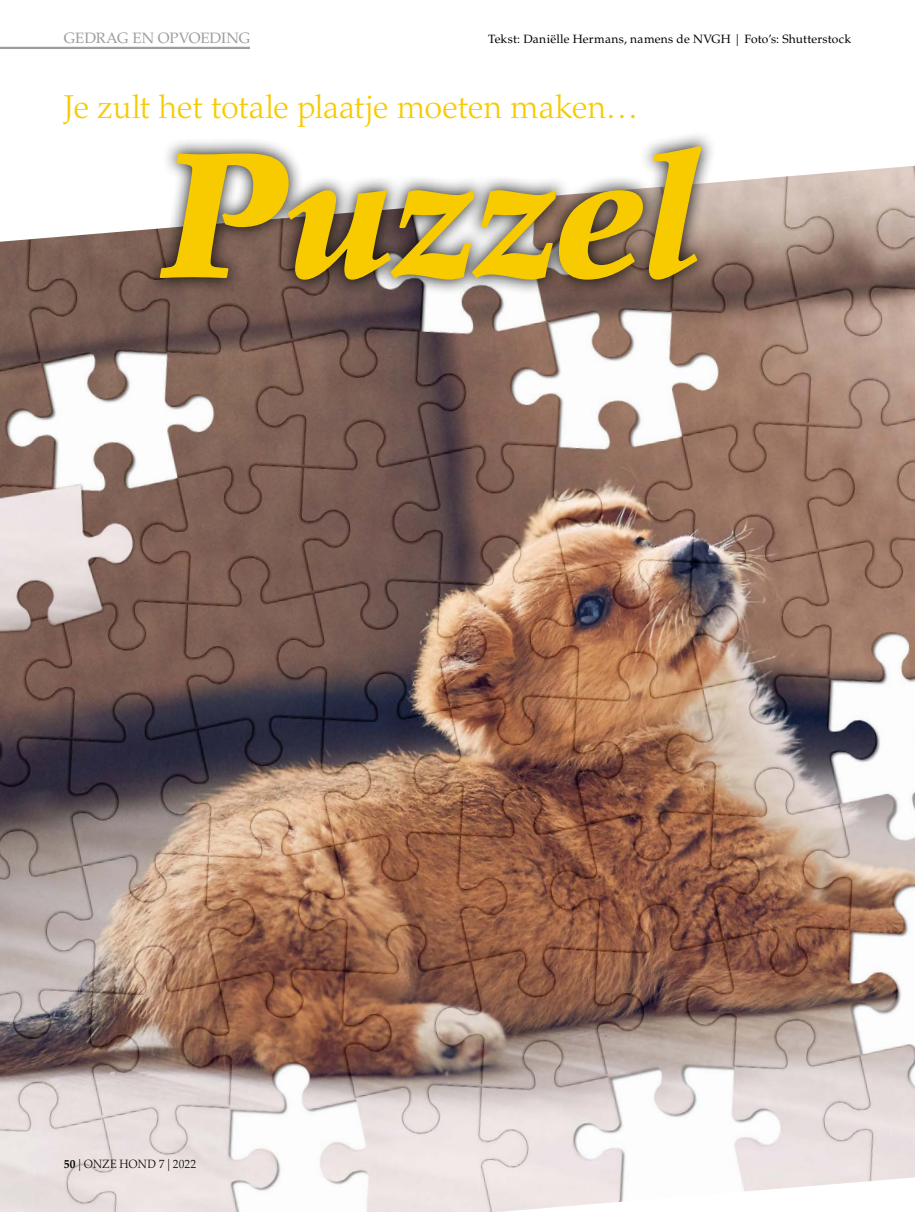
<style>
.page{position:relative;width:915px;height:1212px;background:#fff}
.page>*{position:absolute;margin:0;border:0;box-sizing:border-box;transform-origin:0 0}
.t1{font:italic 900 178.2px "Palatino LT Std";letter-spacing:-.01em;color:#f7cb00}
.t2{font:300 33px "Palatino LT Std";letter-spacing:-.01em;color:#f7cb00}
.t3{font:15px "Palatino LT Std";letter-spacing:-.01em;color:#9d9d9c}
.t4{font:12px "Palatino LT Std";letter-spacing:.02em;color:#000}
.t5{font:300 12px "Palatino LT Std";letter-spacing:.015em;color:#000;scale:.95 1}
.s1{font-weight:700}
</style>
<div class="page">
<img style="left:0;top:166px;width:914px;height:1046px">
<div style="left:144px;top:131px;width:573px;height:165px;background:#000;opacity:.86"></div>
<hr style="left:0;top:47px;width:250px;height:2px;background:#9d9d9c">
<p class="t3" style="left:64px;top:29px;width:188px">GEDRAG EN OPVOEDING</p>
<p class="t4" style="left:488px;top:31px;width:364px">Tekst: Daniëlle Hermans, namens de NVGH | Foto’s: Shutterstock</p>
<h2 class="t2" style="left:64px;top:87px;width:576px">Je zult het totale plaatje moeten maken…</h2>
<h1 class="t1" style="left:162px;top:111px;width:539px">Puzzel</h1>
<p class="t5" style="left:64px;top:1157px;width:141px"><span class="s1">50</span> | ONZE HOND 7 | 2022</p>
</div>
